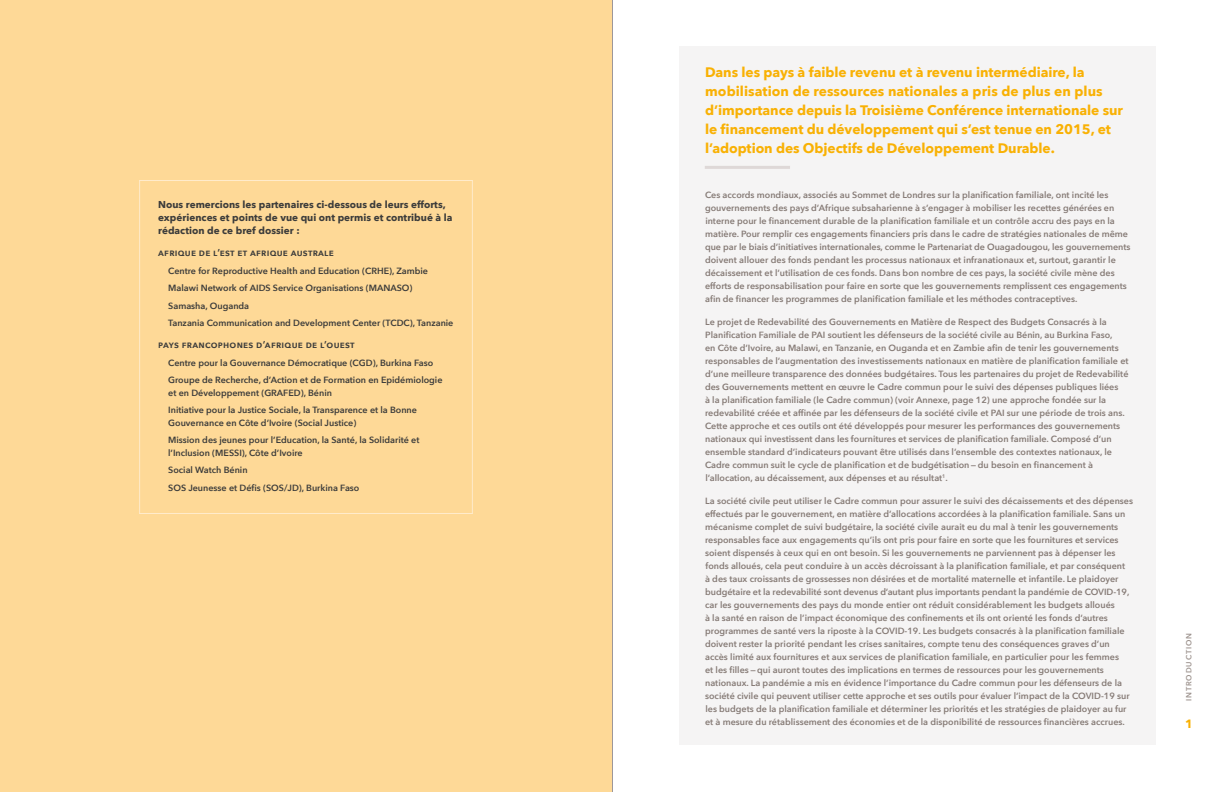
<style>
.page{position:relative;width:1224px;height:792px;background:#fff}
.page>*{position:absolute;margin:0;border:0;box-sizing:border-box;transform-origin:0 0}
.t1{font:700 13.8px/19px "Avenir Next";letter-spacing:-.005em;color:#f9b104}
.t2{font:700 12px "Avenir Next";color:#f9b104}
.t3{font:700 10px/13px "Avenir Next";color:#3c3c3b}
.t4{font:600 10px "Avenir Next";letter-spacing:.025em;color:#3c3c3b}
.t5{font:600 10px "Avenir Next";letter-spacing:.045em;color:#3c3c3b}
.t6{font:600 9px/13px "Avenir Next";color:#867b76}
.t7{font:600 9px/17.5px "Avenir Next";color:#3c3c3b}
.t8{font:600 7.5px "Avenir Next";letter-spacing:.12em;color:#9c928d}
</style>
<div class="page">
<hr style="left:612px;top:0;width:1px;height:792px;background:#7d7679">
<div style="left:680px;top:46px;width:476px;height:700px;background:#f5f4f4"></div>
<hr style="left:705px;top:166px;width:85px;height:3px;background:#ded8d7">
<div style="left:0;top:0;width:612px;height:792px;background:#fed997"></div>
<div style="left:139px;top:180px;width:334px;height:334px;border:1px solid #ffebcb"></div>
<p class="t3" style="left:158px;top:198px;width:296px">Nous remercions les partenaires ci-dessous de leurs efforts, expériences et points de vue qui ont permis et contribué à la rédaction de ce bref dossier :</p>
<p class="t5" style="left:158px;top:244px;width:177px">afrique de l’est et afrique australe</p>
<p class="t7" style="left:168px;top:262px;width:287px">Centre for Reproductive Health and Education (CRHE), Zambie Malawi Network of AIDS Service Organisations (MANASO)<br>Samasha, Ouganda<br>Tanzania Communication and Development Center (TCDC), Tanzanie</p>
<p class="t4" style="left:158px;top:336px;width:197px">pays francophones d’afrique de l’ouest</p>
<p class="t7" style="left:168px;top:354px;width:276px">Centre pour la Gouvernance Démocratique (CGD), Burkina Faso<br>Groupe de Recherche, d’Action et de Formation en Epidémiologie</p>
<p class="t7" style="left:168px;top:384px;width:250px">et en Développement (GRAFED), Bénin<br>Initiative pour la Justice Sociale, la Transparence et la Bonne</p>
<p class="t7" style="left:168px;top:414px;width:253px">Gouvernance en Côte d’Ivoire (Social Justice)<br>Mission des jeunes pour l’Education, la Santé, la Solidarité et</p>
<p class="t7" style="left:168px;top:444px;width:193px">l’Inclusion (MESSI), Côte d’Ivoire<br>Social Watch Bénin<br>SOS Jeunesse et Défis (SOS/JD), Burkina Faso</p>
<p class="t1" style="left:705px;top:62px;width:420px">Dans les pays à faible revenu et à revenu intermédiaire, la mobilisation de ressources nationales a pris de plus en plus d’importance depuis la Troisième Conférence internationale sur le financement du développement qui s’est tenue en 2015, et l’adoption des Objectifs de Développement Durable.</p>
<p class="t6" style="left:705px;top:188px;width:427px">Ces accords mondiaux, associés au Sommet de Londres sur la planification familiale, ont incité les gouvernements des pays d’Afrique subsaharienne à s’engager à mobiliser les recettes générées en interne pour le financement durable de la planification familiale et un contrôle accru des pays en la matière. Pour remplir ces engagements financiers pris dans le cadre de stratégies nationales de même que par le biais d’initiatives internationales, comme le Partenariat de Ouagadougou, les gouvernements doivent allouer des fonds pendant les processus nationaux et infranationaux et, surtout, garantir le décaissement et l’utilisation de ces fonds. Dans bon nombre de ces pays, la société civile mène des efforts de responsabilisation pour faire en sorte que les gouvernements remplissent ces engagements afin de financer les programmes de planification familiale et les méthodes contraceptives.</p>
<p class="t6" style="left:705px;top:315px;width:425px">Le projet de Redevabilité des Gouvernements en Matière de Respect des Budgets Consacrés à la Planification Familiale de PAI soutient les défenseurs de la société civile au Bénin, au Burkina Faso,<br>en Côte d’Ivoire, au Malawi, en Tanzanie, en Ouganda et en Zambie afin de tenir les gouvernements responsables de l’augmentation des investissements nationaux en matière de planification familiale et d’une meilleure transparence des données budgétaires. Tous les partenaires du projet de Redevabilité des Gouvernements mettent en œuvre le Cadre commun pour le suivi des dépenses publiques liées<br>à la planification familiale (le Cadre commun) (voir Annexe, page 12) une approche fondée sur la redevabilité créée et affinée par les défenseurs de la société civile et PAI sur une période de trois ans.<br>Cette approche et ces outils ont été développés pour mesurer les performances des gouvernements nationaux qui investissent dans les fournitures et services de planification familiale. Composé d’un ensemble standard d’indicateurs pouvant être utilisés dans l’ensemble des contextes nationaux, le Cadre commun suit le cycle de planification et de budgétisation — du besoin en financement à l’allocation, au décaissement, aux dépenses et au résultat<sup>1</sup>.</p>
<p class="t6" style="left:705px;top:494px;width:430px">La société civile peut utiliser le Cadre commun pour assurer le suivi des décaissements et des dépenses effectués par le gouvernement, en matière d’allocations accordées à la planification familiale. Sans un mécanisme complet de suivi budgétaire, la société civile aurait eu du mal à tenir les gouvernements responsables face aux engagements qu’ils ont pris pour faire en sorte que les fournitures et services soient dispensés à ceux qui en ont besoin. Si les gouvernements ne parviennent pas à dépenser les fonds alloués, cela peut conduire à un accès décroissant à la planification familiale, et par conséquent<br>à des taux croissants de grossesses non désirées et de mortalité maternelle et infantile. Le plaidoyer budgétaire et la redevabilité sont devenus d’autant plus importants pendant la pandémie de COVID-19, car les gouvernements des pays du monde entier ont réduit considérablement les budgets alloués<br>à la santé en raison de l’impact économique des confinements et ils ont orienté les fonds d’autres programmes de santé vers la riposte à la COVID-19. Les budgets consacrés à la planification familiale doivent rester la priorité pendant les crises sanitaires, compte tenu des conséquences graves d’un accès limité aux fournitures et aux services de planification familiale, en particulier pour les femmes<br>et les filles — qui auront toutes des implications en termes de ressources pour les gouvernements nationaux. La pandémie a mis en évidence l’importance du Cadre commun pour les défenseurs de la société civile qui peuvent utiliser cette approche et ses outils pour évaluer l’impact de la COVID-19 sur les budgets de la planification familiale et déterminer les priorités et les stratégies de plaidoyer au fur et à mesure du rétablissement des économies et de la disponibilité de ressources financières accrues.</p>
<p class="t8" style="left:1183px;top:701px;width:70px;rotate:-90deg">INTRODUCTION</p>
<h2 class="t2" style="left:1185px;top:713px;width:9px">1</h2>
</div>
